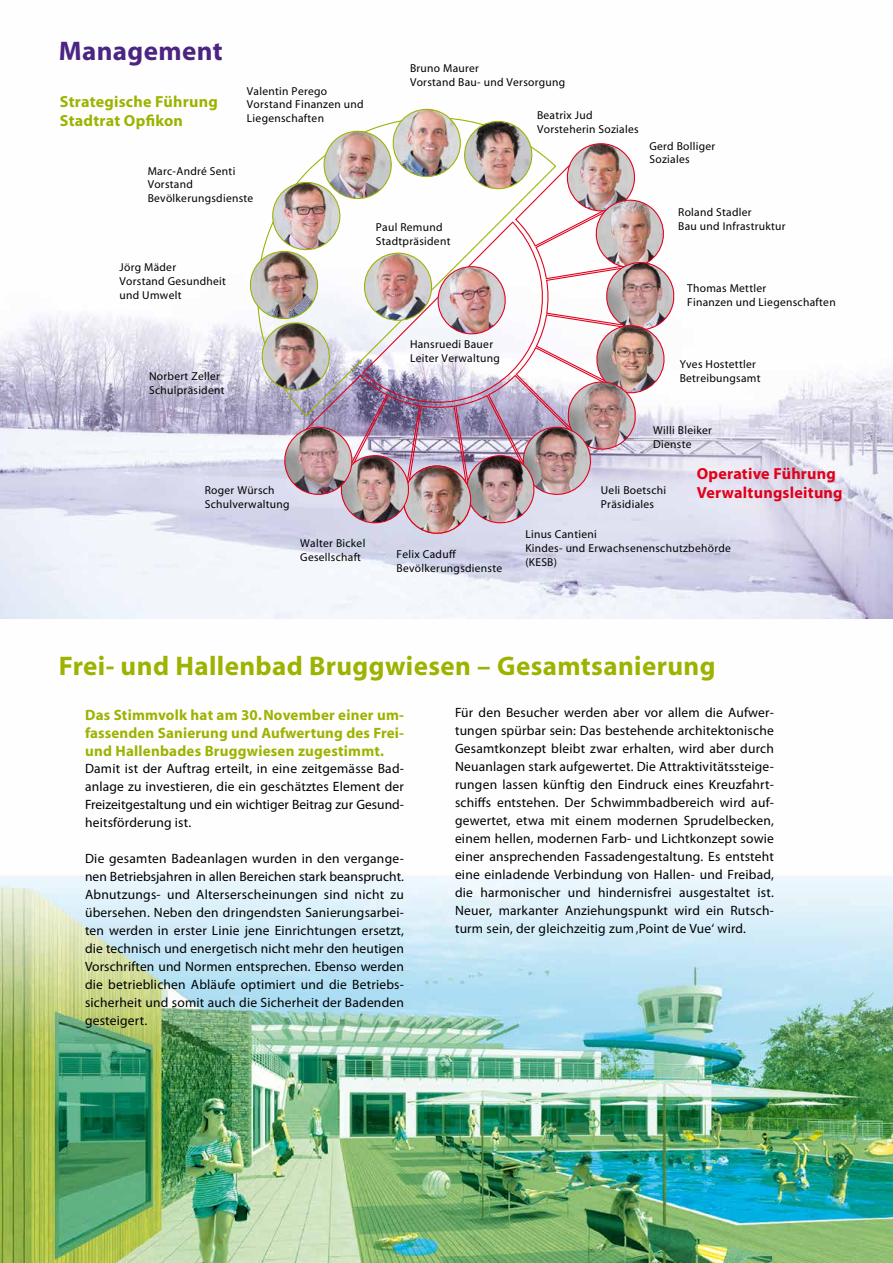
<style>
.page{position:relative;width:893px;height:1263px;background:#fff}
.page>*{position:absolute;margin:0;border:0;box-sizing:border-box;transform-origin:0 0}
.t1{font:700 27px "Myriad";letter-spacing:.015em;color:#9db300}
.t2{font:700 27px "Myriad";letter-spacing:.015em;color:#4b2582}
.t3{font:700 16.05px/19.4px "Myriad Pro";letter-spacing:.015em;color:#e2001a}
.t4{font:700 16.05px/19.4px "Myriad Pro";letter-spacing:.015em;color:#9db300}
.t5{font:700 15px/18px "Myriad";letter-spacing:.015em;color:#9db300;text-align:justify}
.t6{font:13.5px/18px "Myriad Pro";letter-spacing:.015em;color:#000;text-align:justify}
.t7{font:11.55px/13.8px "Myriad";letter-spacing:.025em;color:#000}
</style>
<div class="page">
<img style="left:0;top:311px;width:893px;height:952px">
<svg style="left:240px;top:311px;width:6px;height:106px"></svg>
<img style="left:246px;top:108px;width:429px;height:429px">
<h1 class="t2" style="left:59px;top:37px;width:166px">Management</h1>
<p class="t4" style="left:60px;top:91px;width:159px">Strategische Führung<br>Stadtrat Opfikon</p>
<p class="t7" style="left:247px;top:84px;width:118px">Valentin Perego<br>Vorstand Finanzen und<br>Liegenschaften</p>
<p class="t7" style="left:148px;top:164px;width:107px">Marc-André Senti<br>Vorstand<br>Bevölkerungsdienste</p>
<p class="t7" style="left:120px;top:261px;width:108px">Jörg Mäder<br>Vorstand Gesundheit und Umwelt</p>
<p class="t7" style="left:149px;top:370px;width:77px">Norbert Zeller<br>Schulpräsident</p>
<p class="t7" style="left:205px;top:484px;width:86px">Roger Würsch<br>Schulverwaltung</p>
<p class="t7" style="left:410px;top:62px;width:157px">Bruno Maurer<br>Vorstand Bau- und Versorgung</p>
<p class="t7" style="left:376px;top:220px;width:76px">Paul Remund<br>Stadtpräsident</p>
<p class="t7" style="left:410px;top:338px;width:91px">Hansruedi Bauer<br>Leiter Verwaltung</p>
<p class="t7" style="left:537px;top:109px;width:103px">Beatrix Jud<br>Vorsteherin Soziales</p>
<p class="t7" style="left:649px;top:139px;width:67px">Gerd Bolliger<br>Soziales</p>
<p class="t7" style="left:678px;top:206px;width:109px">Roland Stadler<br>Bau und Infrastruktur</p>
<p class="t7" style="left:687px;top:282px;width:150px">Thomas Mettler<br>Finanzen und Liegenschaften</p>
<p class="t7" style="left:680px;top:358px;width:82px">Yves Hostettler<br>Betreibungsamt</p>
<p class="t7" style="left:653px;top:424px;width:60px">Willi Bleiker<br>Dienste</p>
<p class="t7" style="left:601px;top:484px;width:67px">Ueli Boetschi<br>Präsidiales</p>
<p class="t3" style="left:697px;top:463px;width:147px">Operative Führung<br>Verwaltungsleitung</p>
<p class="t7" style="left:300px;top:536px;width:67px">Walter Bickel<br>Gesellschaft</p>
<p class="t7" style="left:525px;top:528px;width:207px">Linus Cantieni<br>Kindes- und Erwachsenenschutzbehörde (KESB)</p>
<p class="t7" style="left:397px;top:548px;width:107px">Felix Caduff<br>Bevölkerungsdienste</p>
<h1 class="t1" style="left:59px;top:652px;width:658px">Frei- und Hallenbad Bruggwiesen – Gesamtsanierung</h1>
<p class="t5" style="left:85px;top:706px;width:320px">Das Stimmvolk hat am 30.November einer um&shy;fassenden Sanierung und Aufwertung des Frei&shy;und Hallenbades Bruggwiesen zugestimmt.</p>
<p class="t6" style="left:85px;top:759px;width:320px">Damit ist der Auftrag erteilt, in eine zeitgemässe Bad&shy;anlage zu investieren, die ein geschätztes Element der Freizeitgestaltung und ein wichtiger Beitrag zur Gesund&shy;heitsförderung ist.</p>
<p class="t6" style="left:85px;top:849px;width:320px">Die gesamten Badeanlagen wurden in den vergange&shy;nen Betriebsjahren in allen Bereichen stark beansprucht.<br>Abnutzungs- und Alterserscheinungen sind nicht zu übersehen. Neben den dringendsten Sanierungsarbei&shy;ten werden in erster Linie jene Einrichtungen ersetzt, die technisch und energetisch nicht mehr den heutigen Vorschriften und Normen entsprechen. Ebenso werden die betrieblichen Abläufe optimiert und die Betriebs&shy;sicherheit und somit auch die Sicherheit der Badenden gesteigert.</p>
<p class="t6" style="left:455px;top:704px;width:320px">Für den Besucher werden aber vor allem die Aufwer&shy;tungen spürbar sein: Das bestehende architektonische Gesamtkonzept bleibt zwar erhalten, wird aber durch Neuanlagen stark aufgewertet. Die Attraktivitätssteige&shy;rungen lassen künftig den Eindruck eines Kreuzfahrt&shy;schiffs entstehen. Der Schwimmbadbereich wird auf&shy;gewertet, etwa mit einem modernen Sprudelbecken, einem hellen, modernen Farb- und Lichtkonzept sowie einer ansprechenden Fassadengestaltung. Es entsteht eine einladende Verbindung von Hallen- und Freibad, die harmonischer und hindernisfrei ausgestaltet ist.<br>Neuer, markanter Anziehungspunkt wird ein Rutsch&shy;turm sein, der gleichzeitig zum ‚Point de Vue‘ wird.</p>
</div>
